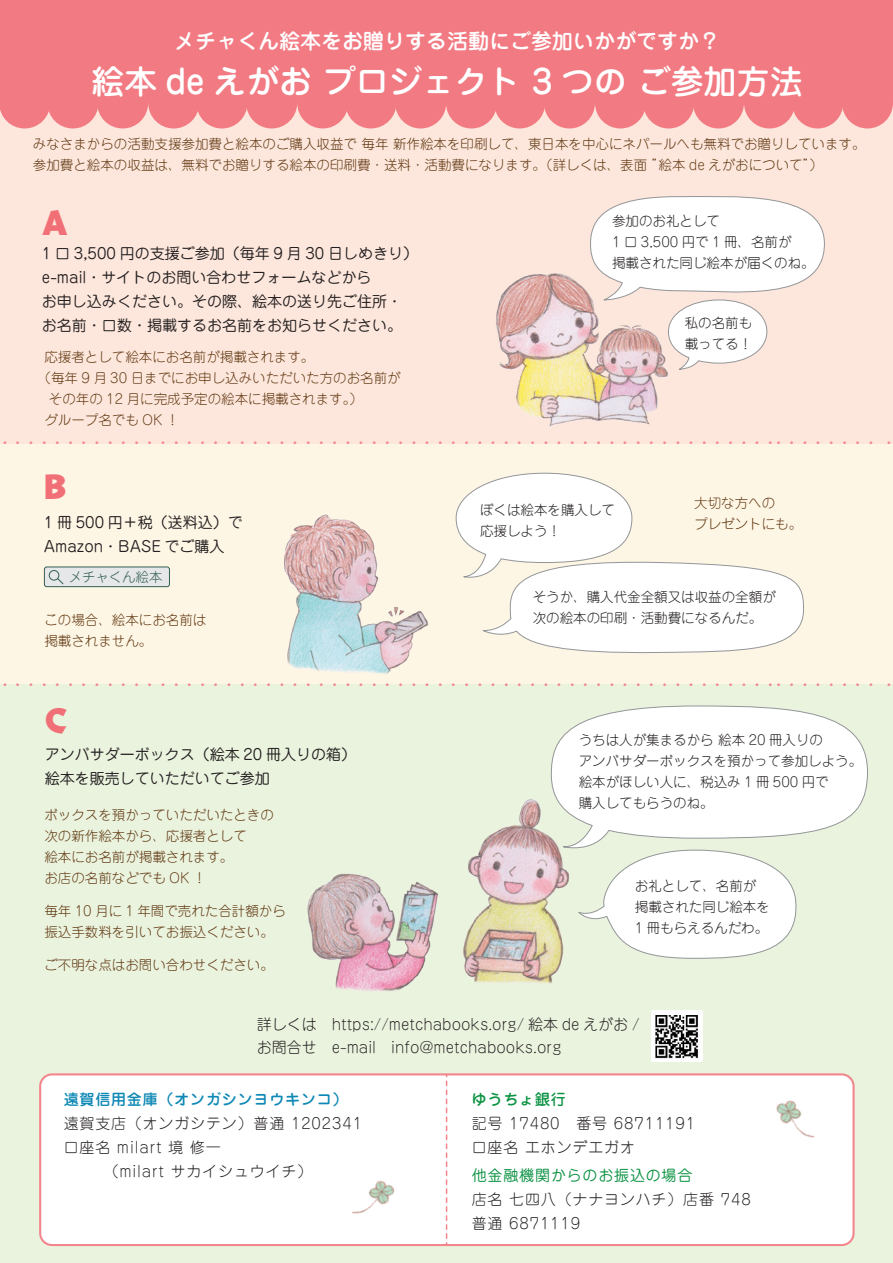
<style>
.page{position:relative;width:893px;height:1263px;background:#fff}
.page>*{position:absolute;margin:0;border:0;box-sizing:border-box;transform-origin:0 0}
.t1{font:500 33px "Jun 34 Pro";color:#fff}
.t2{font:800 31.5px "Harucraft Std";color:#f17077}
.t3{font:500 21px "Jun 34 Pro";color:#fff}
.t4{font:16.5px "Tsuku A Rd Gothic";color:#f3858d}
.t5{font:15px/24px "Jun 201 Pro";color:#231f20}
.t6{font:300 15px/24px "Jun 101 Pro";letter-spacing:.055em;color:#231f20}
.t7{font:300 15px/22.5px "Jun 101 Pro";color:#231f20}
.t8{font:500 15px "Jun 34 Pro";letter-spacing:.055em;color:#0e88b4}
.t9{font:15px "Jun 201 Pro";letter-spacing:.055em;color:#0d9344}
.t10{font:500 15px "Jun 34 Pro";letter-spacing:.055em;color:#0d9344}
.t11{font:300 13.5px/21px "Jun 101 Pro";color:#603711}
.t12{font:300 13.5px/21px "Jun 101 Pro";color:#231f20}
.t13{font:300 13.35px "Jun 101 Pro";color:#345f51}
</style>
<div class="page">
<div style="left:0;top:390px;width:893px;height:410px;background:#fef6e5"></div>
<div style="left:0;top:0;width:893px;height:443px;background:#fde7dc"></div>
<div style="left:0;top:685px;width:893px;height:578px;background:#eaf3de"></div>
<div style="left:40px;top:1074px;width:813px;height:171px;background:#fff;border-radius:12px"></div>
<div style="left:39px;top:1073px;width:816px;height:173px;border:2px solid #f3858d;border-radius:12px"></div>
<img style="left:496px;top:273px;width:173px;height:154px">
<img style="left:266px;top:514px;width:174px;height:171px">
<img style="left:307px;top:799px;width:263px;height:192px">
<svg style="left:446px;top:1074px;width:1px;height:171px"></svg>
<div style="left:44px;top:567px;width:125px;height:20px;background:#e6e7e9;border-radius:2px"></div>
<div style="left:44px;top:567px;width:126px;height:20px;border:1px solid #345f51;border-radius:2px"></div>
<div style="left:49px;top:570px;width:10px;height:11px;border:1px solid #345f51;border-radius:50%"></div>
<svg style="left:56px;top:577px;width:8px;height:8px"></svg>
<img style="left:652px;top:1011px;width:51px;height:50px">
<svg style="left:590px;top:196px;width:235px;height:174px"></svg>
<svg style="left:456px;top:473px;width:348px;height:181px"></svg>
<svg style="left:551px;top:706px;width:317px;height:148px"></svg>
<svg style="left:578px;top:850px;width:222px;height:109px"></svg>
<div style="left:0;top:77px;width:50px;height:51px;background:#f27b83;border-radius:50%"></div>
<div style="left:47px;top:77px;width:51px;height:51px;background:#f27b83;border-radius:50%"></div>
<div style="left:97px;top:77px;width:51px;height:51px;background:#f27b83;border-radius:50%"></div>
<div style="left:148px;top:77px;width:51px;height:51px;background:#f27b83;border-radius:50%"></div>
<div style="left:196px;top:77px;width:51px;height:51px;background:#f27b83;border-radius:50%"></div>
<div style="left:246px;top:77px;width:51px;height:51px;background:#f27b83;border-radius:50%"></div>
<div style="left:297px;top:77px;width:51px;height:51px;background:#f27b83;border-radius:50%"></div>
<div style="left:345px;top:77px;width:51px;height:51px;background:#f27b83;border-radius:50%"></div>
<div style="left:395px;top:77px;width:51px;height:51px;background:#f27b83;border-radius:50%"></div>
<div style="left:446px;top:77px;width:51px;height:51px;background:#f27b83;border-radius:50%"></div>
<div style="left:494px;top:77px;width:51px;height:51px;background:#f27b83;border-radius:50%"></div>
<div style="left:544px;top:77px;width:51px;height:51px;background:#f27b83;border-radius:50%"></div>
<div style="left:595px;top:77px;width:51px;height:51px;background:#f27b83;border-radius:50%"></div>
<div style="left:643px;top:77px;width:51px;height:51px;background:#f27b83;border-radius:50%"></div>
<div style="left:693px;top:77px;width:51px;height:51px;background:#f27b83;border-radius:50%"></div>
<div style="left:744px;top:77px;width:51px;height:51px;background:#f27b83;border-radius:50%"></div>
<div style="left:792px;top:77px;width:51px;height:51px;background:#f27b83;border-radius:50%"></div>
<div style="left:842px;top:77px;width:51px;height:51px;background:#f27b83;border-radius:50%"></div>
<div style="left:0;top:0;width:893px;height:103px;background:#f27b83"></div>
<img style="left:352px;top:1180px;width:43px;height:34px">
<img style="left:776px;top:1100px;width:39px;height:38px">
<h3 class="t3" style="left:174px;top:24px;width:547px">メチャくん絵本をお贈りする活動にご参加いかがですか？</h3>
<h1 class="t1" style="left:91px;top:55px;width:713px">絵本 de えがお プロジェクト 3 つの ご参加方法</h1>
<p class="t11" style="left:33px;top:132px;width:834px">みなさまからの活動支援参加費と絵本のご購入収益で 毎年 新作絵本を印刷して、東日本を中心にネパールへも無料でお贈りしています。参加費と絵本の収益は、無料でお贈りする絵本の印刷費・送料・活動費になります。（詳しくは、表面 ”絵本 de えがおについて”）</p>
<h2 class="t2" style="left:42px;top:199px;width:28px">A</h2>
<p class="t5" style="left:42px;top:240px;width:378px">1 口 3,500 円の支援ご参加（毎年 9 月 30 日しめきり）e-mail・サイトのお問い合わせフォームなどから<br>お申し込みください。その際、絵本の送り先ご住所・お名前・口数・掲載するお名前をお知らせください。</p>
<p class="t11" style="left:44px;top:345px;width:272px">応援者として絵本にお名前が掲載されます。</p>
<p class="t11" style="left:38px;top:366px;width:365px">（毎年 9 月 30 日までにお申し込みいただいた方のお名前が</p>
<p class="t11" style="left:49px;top:387px;width:316px">その年の 12 月に完成予定の絵本に掲載されます。）</p>
<p class="t11" style="left:44px;top:408px;width:137px">グループ名でも OK ！</p>
<p class="t12" style="left:612px;top:209px;width:204px">参加のお礼として<br>1 口 3,500 円で 1 冊、名前が<br>掲載された同じ絵本が届くのね。</p>
<p class="t12" style="left:685px;top:311px;width:69px">私の名前も載ってる！</p>
<p class="t4" style="left:-4px;top:431px;width:902px">・ ・ ・ ・ ・ ・ ・ ・ ・ ・ ・ ・ ・ ・ ・ ・ ・ ・ ・ ・ ・ ・ ・ ・ ・ ・ ・ ・ ・ ・ ・ ・ ・ ・ ・ ・ ・ ・ ・ ・ ・ ・ ・ ・ ・ ・ ・ ・ ・ ・ ・ ・ ・ ・ ・ ・ ・ ・ ・・ ・ ・ ・ ・ ・ ・ ・ ・</p>
<h2 class="t2" style="left:44px;top:463px;width:24px">B</h2>
<p class="t5" style="left:44px;top:508px;width:201px">1 冊 500 円＋税（送料込）で<br>Amazon・BASE でご購入</p>
<p class="t13" style="left:69px;top:567px;width:95px">メチャくん絵本</p>
<p class="t11" style="left:44px;top:608px;width:164px">この場合、絵本にお名前は掲載されません。</p>
<p class="t12" style="left:480px;top:498px;width:136px">ぼくは絵本を購入して応援しよう！</p>
<p class="t11" style="left:694px;top:491px;width:109px">大切な方への<br>プレゼントにも。</p>
<p class="t12" style="left:533px;top:585px;width:244px">そうか、購入代金全額又は収益の全額が次の絵本の印刷・活動費になるんだ。</p>
<p class="t4" style="left:-4px;top:672px;width:902px">・ ・ ・ ・ ・ ・ ・ ・ ・ ・ ・ ・ ・ ・ ・ ・ ・ ・ ・ ・ ・ ・ ・ ・ ・ ・ ・ ・ ・ ・ ・ ・ ・ ・ ・ ・ ・ ・ ・ ・ ・ ・ ・ ・ ・ ・ ・ ・ ・ ・ ・ ・ ・ ・ ・ ・ ・ ・ ・・ ・ ・ ・ ・ ・ ・ ・ ・</p>
<h2 class="t2" style="left:45px;top:697px;width:24px">C</h2>
<p class="t5" style="left:45px;top:741px;width:313px">アンバサダーボックス（絵本 20 冊入りの箱）絵本を販売していただいてご参加</p>
<p class="t11" style="left:44px;top:803px;width:231px">ボックスを預かっていただいたときの次の新作絵本から、応援者として<br>絵本にお名前が掲載されます。<br>お店の名前などでも OK ！</p>
<p class="t11" style="left:44px;top:899px;width:243px">毎年 10 月に 1 年間で売れた合計額から振込手数料を引いてお振込ください。</p>
<p class="t11" style="left:44px;top:953px;width:231px">ご不明な点はお問い合わせください。</p>
<p class="t12" style="left:579px;top:728px;width:285px">うちは人が集まるから 絵本 20 冊入りの<br>アンバサダーボックスを預かって参加しよう。絵本がほしい人に、税込み 1 冊 500 円で<br>購入してもらうのね。</p>
<p class="t12" style="left:635px;top:873px;width:136px">お礼として、名前が掲載された同じ絵本を<br>1 冊もらえるんだわ。</p>
<p class="t7" style="left:257px;top:1011px;width:384px">詳しくは　https://metchabooks.org/ 絵本 de えがお /お問合せ　e-mail　info@metchabooks.org</p>
<p class="t8" style="left:64px;top:1087px;width:286px">遠賀信用金庫（オンガシンヨウキンコ）</p>
<p class="t6" style="left:64px;top:1109px;width:316px">遠賀支店（オンガシテン）普通 1202341　口座名 milart 境 修一　<br>　　　（milart サカイシュウイチ）</p>
<p class="t10" style="left:472px;top:1087px;width:96px">ゆうちょ銀行</p>
<p class="t6" style="left:472px;top:1109px;width:225px">記号 17480　番号 68711191口座名 エホンデエガオ</p>
<p class="t9" style="left:472px;top:1163px;width:222px">他金融機関からのお振込の場合</p>
<p class="t6" style="left:472px;top:1186px;width:281px">店名 七四八（ナナヨンハチ）店番 748普通 6871119</p>
</div>
